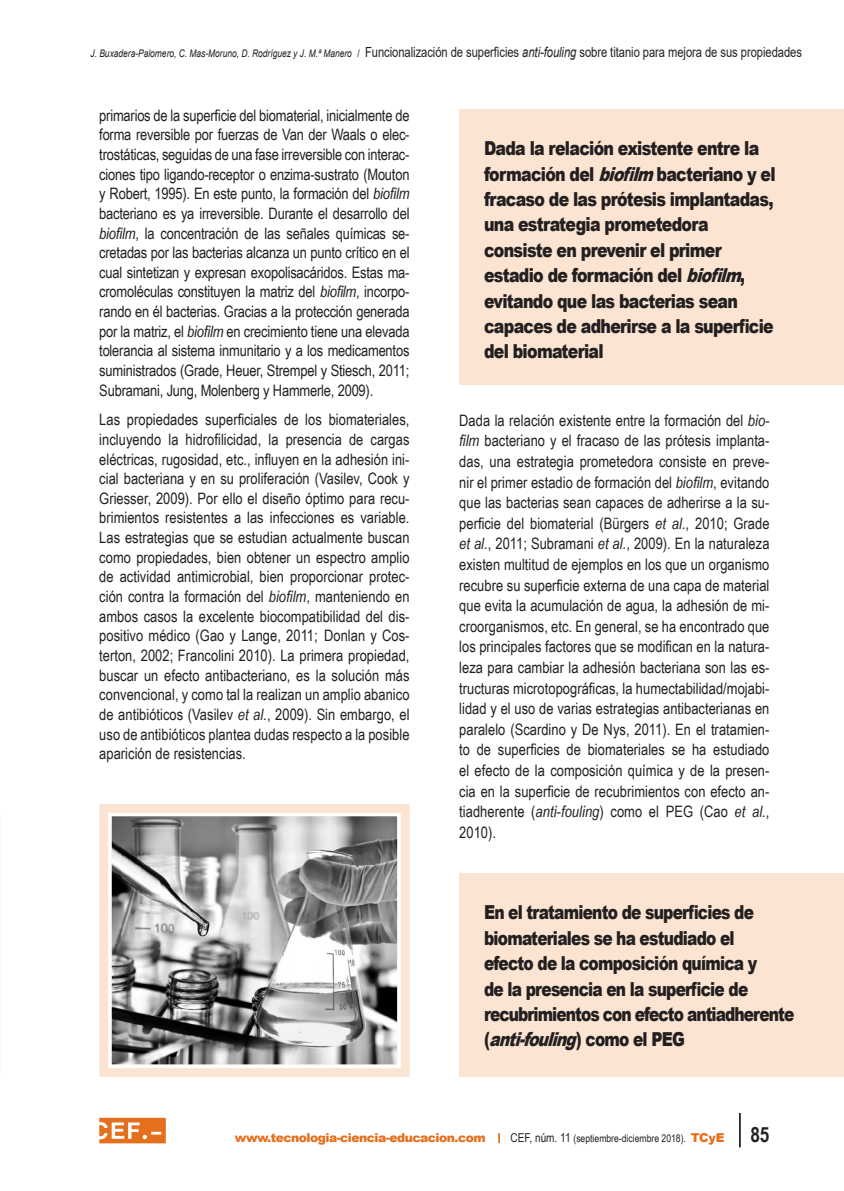
<style>
.page{position:relative;width:844px;height:1191px;background:#fff}
.page>*{position:absolute;margin:0;border:0;box-sizing:border-box;transform-origin:0 0}
.t1{font:900 19.25px/25.4px "Arial";letter-spacing:-.045em;color:#231f20;scale:.82 1}
.t2{font:900 19.25px/25.4px "Arial";letter-spacing:-.045em;color:#231f20;scale:.8 1}
.texto_general{font:15.75px/19.6px "Arial Narrow";color:#231f20;text-align:justify}
.t3{font:14px "Arial";letter-spacing:-.005em;color:#231f20;scale:.8 1}
.t4{font:900 12.25px "Arial";letter-spacing:-.04em;color:#e4701e}
.t5{font:10.5px "Arial Narrow";color:#231f20}
.s1{font-style:italic;font-size:10.5px}
.s2{font-size:10.5px}
.s3{font-style:italic}
.s4{font-size:12.25px}
.s5{font-family:"Arial";font-weight:900;font-size:12.25px;color:#e4701e}
.s6{font-weight:700;font-size:21px}
</style>
<div class="page">
<svg style="left:498px;top:1133px;width:2px;height:10px"></svg>
<hr style="left:738px;top:1113px;width:2px;height:34px;background:#231f20">
<svg style="left:99px;top:1117px;width:67px;height:26px;background:#e99050"></svg>
<div style="left:459px;top:109px;width:384px;height:275px;background:#fbe5d2"></div>
<div style="left:459px;top:873px;width:384px;height:203px;background:#fbe5d2"></div>
<img style="left:112px;top:817px;width:284px;height:246px">
<div style="left:99px;top:804px;width:310px;height:272px;border:12px solid #fbe5d2"></div>
<div style="left:108px;top:812px;width:292px;height:256px;border:3px solid #fff"></div>
<p class="t3" style="left:90px;top:43px;width:890px"><span class="s1">J. Buxadera-Palomero, C. Mas-Moruno, D. Rodríguez y J. M.ª Manero</span> <span class="s2">/</span> Funcionalización de superficies <span class="s3">anti-fouling</span> sobre titanio para mejora de sus propiedades</p>
<p class="texto_general" style="left:99px;top:105px;width:312px">primarios de la superficie del biomaterial, inicialmente de forma reversible por fuerzas de Van der Waals o elec&shy;trostáticas, seguidas de una fase irreversible con interac&shy;ciones tipo ligando-receptor o enzima-sustrato (Mouton y Robert, 1995). En este punto, la formación del <span class="s3">biofilm </span>bacteriano es ya irreversible. Durante el desarrollo del <span class="s3">biofilm</span>, la concentración de las señales químicas se&shy;cretadas por las bacterias alcanza un punto crítico en el cual sintetizan y expresan exopolisacáridos. Estas ma&shy;cromoléculas constituyen la matriz del <span class="s3">biofilm</span>, incorpo&shy;rando en él bacterias. Gracias a la protección generada por la matriz, el <span class="s3">biofilm</span> en crecimiento tiene una elevada tolerancia al sistema inmunitario y a los medicamentos suministrados (Grade, Heuer, Strempel y Stiesch, 2011; Subramani, Jung, Molenberg y Hammerle, 2009).</p>
<p class="texto_general" style="left:99px;top:409px;width:312px">Las propiedades superficiales de los biomateriales, incluyendo la hidrofilicidad, la presencia de cargas eléctricas, rugosidad, etc., influyen en la adhesión ini&shy;cial bacteriana y en su proliferación (Vasilev, Cook y Griesser, 2009). Por ello el diseño óptimo para recu&shy;brimientos resistentes a las infecciones es variable.<br>Las estrategias que se estudian actualmente buscan como propiedades, bien obtener un espectro amplio de actividad antimicrobial, bien proporcionar protec&shy;ción contra la formación del <span class="s3">biofilm</span>, manteniendo en ambos casos la excelente biocompatibilidad del dis&shy;positivo médico (Gao y Lange, 2011; Donlan y Cos&shy;terton, 2002; Francolini 2010). La primera propiedad, buscar un efecto antibacteriano, es la solución más convencional, y como tal la realizan un amplio abanico de antibióticos (Vasilev <span class="s3">et al.</span>, 2009). Sin embargo, el uso de antibióticos plantea dudas respecto a la posible aparición de resistencias.</p>
<p class="texto_general" style="left:459px;top:409px;width:312px;line-height:20.7px">Dada la relación existente entre la formación del <span class="s3">bio&shy;film</span> bacteriano y el fracaso de las prótesis implanta&shy;das, una estrategia prometedora consiste en preve&shy;nir el primer estadio de formación del <span class="s3">biofilm</span>, evitando que las bacterias sean capaces de adherirse a la su&shy;perficie del biomaterial (Bürgers <span class="s3">et al.</span>, 2010; Grade <span class="s3">et al.</span>, 2011; Subramani <span class="s3">et al.</span>, 2009). En la naturaleza existen multitud de ejemplos en los que un organismo recubre su superficie externa de una capa de material que evita la acumulación de agua, la adhesión de mi&shy;croorganismos, etc. En general, se ha encontrado que los principales factores que se modifican en la natura&shy;leza para cambiar la adhesión bacteriana son las es&shy;tructuras microtopográficas, la humectabilidad/mojabi&shy;lidad y el uso de varias estrategias antibacterianas en paralelo (Scardino y De Nys, 2011). En el tratamien&shy;to de superficies de biomateriales se ha estudiado el efecto de la composición química y de la presen&shy;cia en la superficie de recubrimientos con efecto an&shy;tiadherente (<span class="s3">anti-fouling</span>) como el PEG (Cao <span class="s3">et al.</span>, 2010).</p>
<p class="t1" style="left:484px;top:135px;width:357px">Dada la relación existente entre la formación del <span class="s3">biofilm</span> bacteriano y el fracaso de las prótesis implantadas, una estrategia prometedora consiste en prevenir el primer estadio de formación del <span class="s3">biofilm</span>, evitando que las bacterias sean capaces de adherirse a la superficie del biomaterial</p>
<p class="t2" style="left:484px;top:899px;width:389px">En el tratamiento de superficies de biomateriales se ha estudiado el<br>efecto de la composición química y<br>de la presencia en la superficie de recubrimientos con efecto antiadherente ( <span class="s3">anti-fouling</span>) c o m o e l P E G</p>
<p class="t4" style="left:235px;top:1129px;width:252px">www.tecnologia-ciencia-educacion.com</p>
<p class="t5" style="left:510px;top:1130px;width:260px"><span class="s4">CEF, núm. 11</span> (septiembre-diciembre 2018). <span class="s5">TCyE</span> <span class="s6">85</span></p>
</div>
